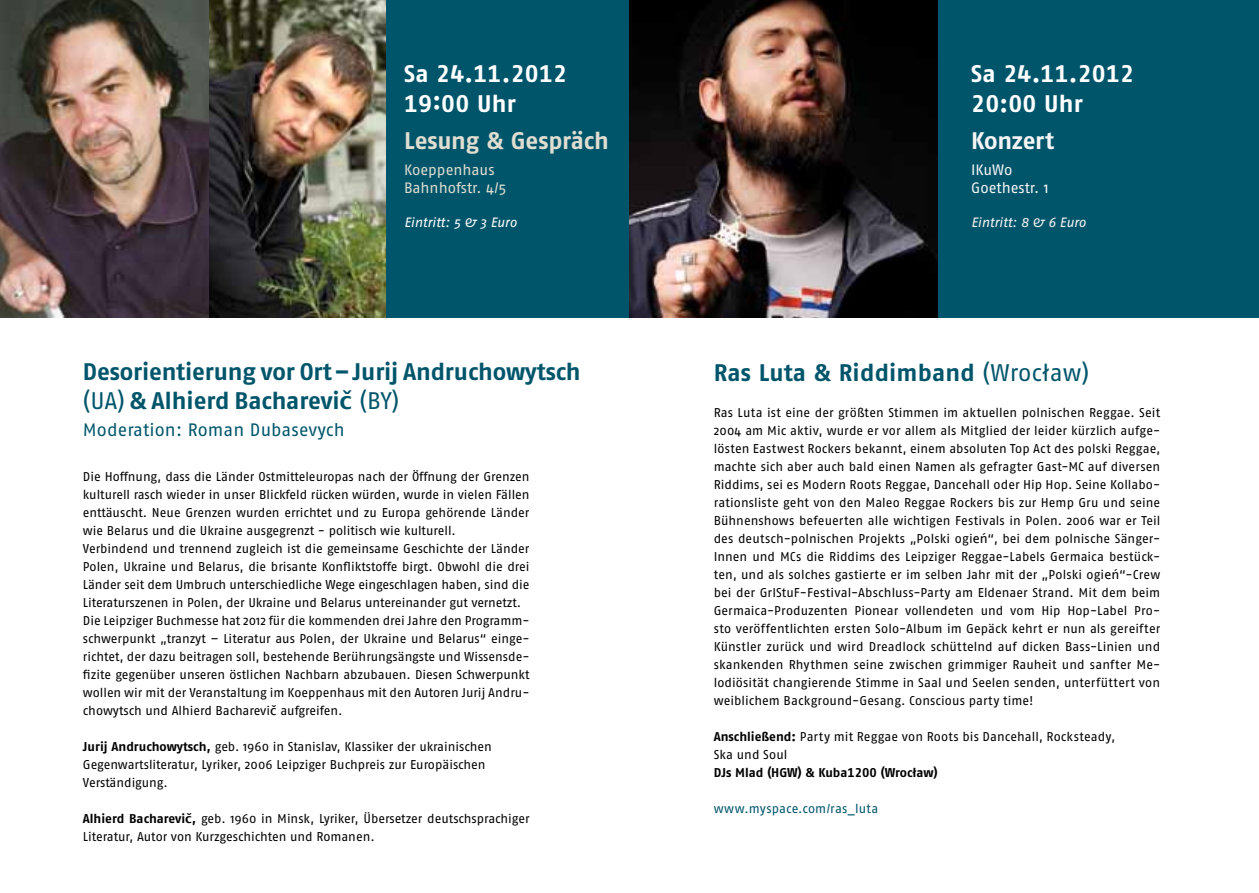
<style>
.page{position:relative;width:1259px;height:893px;background:#fff}
.page>*{position:absolute;margin:0;border:0;box-sizing:border-box;transform-origin:0 0}
.t1{font:24px/28.5px "Fago No Bold Tf";letter-spacing:-.005em;color:#00556b}
.t2{font:24px/30px "Fago No Bold Tf";letter-spacing:.01em;color:#fff}
.t3{font:24px "Fago No Bold Tf";letter-spacing:-.01em;color:#e0ded1}
.t4{font:24px "Fago No Bold Tf";letter-spacing:-.015em;color:#f7f6f6}
.t5{font:18px "Fago No";letter-spacing:.005em;color:#00556b}
.t6{font:15px/18px "Fago No";color:#e0ded1}
.t7{font:15px/18px "Fago No";letter-spacing:-.005em;color:#f7f6f6}
.t8{font:italic 13.5px "Fago No";letter-spacing:-.005em;color:#fff}
.t9{font:italic 13.5px "Fago No";letter-spacing:-.005em;color:#f7f6f6}
.t10{font:12.75px/18px "Fago No";letter-spacing:-.005em;color:#000}
.t11{font:12.75px "Fago No Bold Tf";color:#000}
.t12{font:12.75px "Fago No";letter-spacing:.01em;color:#00556b}
.s1{font-family:"Fago No"}
.s2{font-family:"Lucida Grande";font-weight:700}
.s3{font-family:"Lucida Grande"}
.s4{font-family:"Fago No Bold Tf"}
</style>
<div class="page">
<div style="left:0;top:0;width:646px;height:317px;background:#00556b"></div>
<img style="left:0;top:0;width:209px;height:317px">
<img style="left:209px;top:0;width:177px;height:317px">
<div style="left:611px;top:0;width:648px;height:317px;background:#00556b"></div>
<img style="left:629px;top:0;width:309px;height:317px">
<h1 class="t2" style="left:404px;top:58px;width:165px">Sa 24.11.2012<br>19:00 Uhr</h1>
<h1 class="t3" style="left:404px;top:127px;width:206px">Lesung &amp; Gespräch</h1>
<p class="t6" style="left:404px;top:160px;width:104px">Koeppenhaus<br>Bahnhofstr. 4/5</p>
<p class="t8" style="left:404px;top:215px;width:114px">Eintritt: 5 &amp; 3 Euro</p>
<h1 class="t1" style="left:83px;top:357px;width:499px">Desorientierung vor Ort – Jurij Andruchowytsch <span class="s1">(UA)</span> &amp; Alhierd Bacharevi<span class="s2">č</span> <span class="s1">(BY)</span></h1>
<h2 class="t5" style="left:83px;top:419px;width:263px">Moderation: Roman Dubasevych</h2>
<p class="t10" style="left:83px;top:468px;width:448px">Die Hoffnung, dass die Länder Ostmitteleuropas nach der Öffnung der Grenzen kulturell rasch wieder in unser Blickfeld rücken würden, wurde in vielen Fällen enttäuscht. Neue Grenzen wurden errichtet und zu Europa gehörende Länder wie Belarus und die Ukraine ausgegrenzt - politisch wie kulturell.<br>Verbindend und trennend zugleich ist die gemeinsame Geschichte der Länder Polen, Ukraine und Belarus, die brisante Konfliktstoffe birgt. Obwohl die drei Länder seit dem Umbruch unterschiedliche Wege eingeschlagen haben, sind die Literaturszenen in Polen, der Ukraine und Belarus untereinander gut vernetzt.<br>Die Leipziger Buchmesse hat 2012 für die kommenden drei Jahre den Programm&shy;schwerpunkt „tranzyt – Literatur aus Polen, der Ukraine und Belarus“ einge&shy;richtet, der dazu beitragen soll, bestehende Berührungsängste und Wissensde&shy;fizite gegenüber unseren östlichen Nachbarn abzubauen. Diesen Schwerpunkt wollen wir mit der Veranstaltung im Koeppenhaus mit den Autoren Jurij Andru&shy;chowytsch und Alhierd Bacharevi<span class="s3">č</span> aufgreifen.</p>
<p class="t10" style="left:83px;top:738px;width:410px"><span class="s4">Jurij Andruchowytsch,</span> geb. 1960 in Stanislav, Klassiker der ukrainischen<br>Gegenwartsliteratur, Lyriker, 2006 Leipziger Buchpreis zur Europäischen<br>Verständigung.</p>
<p class="t10" style="left:83px;top:810px;width:448px"><span class="s4">Alhierd Bacharevi</span><span class="s2">č</span><span class="s4">,</span> geb. 1960 in Minsk, Lyriker, Übersetzer deutschsprachiger<br>Literatur, Autor von Kurzgeschichten und Romanen.</p>
<h1 class="t2" style="left:971px;top:58px;width:165px">Sa 24.11.2012<br>20:00 Uhr</h1>
<h1 class="t4" style="left:971px;top:127px;width:84px">Konzert</h1>
<p class="t7" style="left:971px;top:160px;width:79px">IKuWo<br>Goethestr. 1</p>
<p class="t9" style="left:971px;top:215px;width:116px">Eintritt: 8 &amp; 6 Euro</p>
<h1 class="t1" style="left:713px;top:358px;width:377px">Ras Luta &amp; Riddimband <span class="s1">(Wrocław)</span></h1>
<p class="t10" style="left:713px;top:403px;width:448px;text-align:justify">Ras Luta ist eine der größten Stimmen im aktuellen polnischen Reggae. Seit 2004 am Mic aktiv, wurde er vor allem als Mitglied der leider kürzlich aufge&shy;lösten Eastwest Rockers bekannt, einem absoluten Top Act des polski Reggae, machte sich aber auch bald einen Namen als gefragter Gast-MC auf diversen Riddims, sei es Modern Roots Reggae, Dancehall oder Hip Hop. Seine Kollabo&shy;rationsliste geht von den Maleo Reggae Rockers bis zur Hemp Gru und seine Bühnenshows befeuerten alle wichtigen Festivals in Polen. 2006 war er Teil des deutsch-polnischen Projekts „Polski ogi<span class="s3">eń</span>“, bei dem polnische Sänger-Innen und MCs die Riddims des Leipziger Reggae-Labels Germaica bestück&shy;ten, und als solches gastierte er im selben Jahr mit der „Polski ogi<span class="s3">eń</span>“-Crew bei der GrIStuF-Festival-Abschluss-Party am Eldenaer Strand. Mit dem beim Germaica-Produzenten Pionear vollendeten und vom Hip Hop-Label Pro&shy;sto veröffentlichten ersten Solo-Album im Gepäck kehrt er nun als gereifter Künstler zurück und wird Dreadlock schüttelnd auf dicken Bass-Linien und skankenden Rhythmen seine zwischen grimmiger Rauheit und sanfter Me&shy;lodiösität changierende Stimme in Saal und Seelen senden, unterfüttert von weiblichem Background-Gesang. Conscious party time!</p>
<p class="t10" style="left:713px;top:727px;width:403px"><span class="s4">Anschließend:</span> Party mit Reggae von Roots bis Dancehall, Rocksteady,<br>Ska und Soul</p>
<p class="t11" style="left:713px;top:765px;width:225px">DJs Mlad (HGW) &amp; Kuba1200 (Wrocław)</p>
<p class="t12" style="left:713px;top:801px;width:166px">www.myspace.com/ras_luta</p>
</div>
